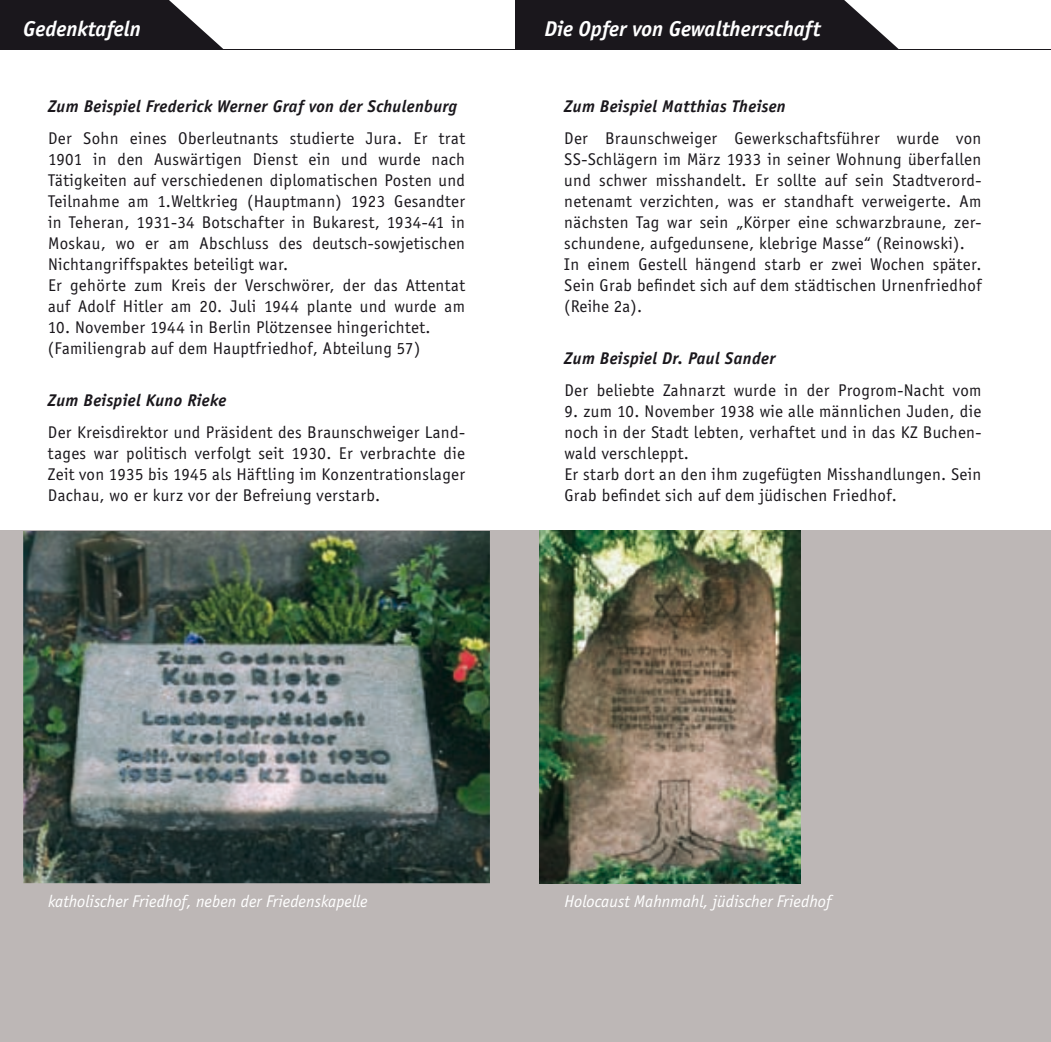
<style>
.page{position:relative;width:1051px;height:1042px;background:#fff}
.page>*{position:absolute;margin:0;border:0;box-sizing:border-box;transform-origin:0 0}
.t1{font:italic 700 22.05px "Officina San Itc T";color:#fff}
.t2{font:17.5px/21px "Officina San Itc T";letter-spacing:.02em;color:#1a171c}
.t3{font:italic 700 17.5px "Officina San Itc T";letter-spacing:.02em;color:#1a171c}
.t4{font:italic 17.5px "Officina San Itc T";color:#fff}
</style>
<div class="page">
<div style="left:0;top:531px;width:544px;height:511px;background:#bdb7b6"></div>
<div style="left:514px;top:531px;width:536px;height:511px;background:#bdb7b6"></div>
<svg style="left:0;top:0;width:224px;height:49px;background:#353337"></svg>
<svg style="left:515px;top:0;width:383px;height:49px;background:#29272b"></svg>
<img style="left:23px;top:531px;width:466px;height:352px">
<hr style="left:0;top:49px;width:1050px;height:1px;background:#1a171c">
<img style="left:539px;top:531px;width:261px;height:352px">
<p class="t1" style="left:23px;top:16px;width:119px">Gedenktafeln</p>
<p class="t3" style="left:48px;top:96px;width:411px">Zum Beispiel Frederick Werner Graf von der Schulenburg</p>
<p class="t2" style="left:48px;top:127px;width:418px">Der Sohn eines Oberleutnants studierte Jura. Er trat 1901 in den Auswärtigen Dienst ein und wurde nach Tätigkeiten auf verschiedenen diplomatischen Posten und Teilnahme am 1.Weltkrieg (Hauptmann) 1923 Gesandter in Teheran, 1931-34 Botschafter in Bukarest, 1934-41 in Moskau, wo er am Abschluss des deutsch-sowjetischen Nichtangriffspaktes beteiligt war.<br>Er gehörte zum Kreis der Verschwörer, der das Attentat auf Adolf Hitler am 20. Juli 1944 plante und wurde am</p>
<p class="t2" style="left:48px;top:316px;width:384px">10. November 1944 in Berlin Plötzensee hingerichtet. (Familiengrab auf dem Hauptfriedhof, Abteilung 57)</p>
<p class="t3" style="left:48px;top:390px;width:180px">Zum Beispiel Kuno Rieke</p>
<p class="t2" style="left:48px;top:421px;width:418px;text-align:justify">Der Kreisdirektor und Präsident des Braunschweiger Land&shy;tages war politisch verfolgt seit 1930. Er verbrachte die Zeit von 1935 bis 1945 als Häftling im Konzentrationslager Dachau, wo er kurz vor der Befreiung verstarb.</p>
<p class="t1" style="left:544px;top:16px;width:277px">Die Opfer von Gewaltherrschaft</p>
<p class="t3" style="left:564px;top:96px;width:223px">Zum Beispiel Matthias Theisen</p>
<p class="t2" style="left:564px;top:127px;width:418px">Der Braunschweiger Gewerkschaftsführer wurde von SS-Schlägern im März 1933 in seiner Wohnung überfallen und schwer misshandelt. Er sollte auf sein Stadtverord&shy;netenamt verzichten, was er standhaft verweigerte. Am nächsten Tag war sein „Körper eine schwarzbraune, zer&shy;schundene, aufgedunsene, klebrige Masse“ (Reinowski).<br>In einem Gestell hängend starb er zwei Wochen später.<br>Sein Grab befindet sich auf dem städtischen Urnenfriedhof (Reihe 2a).</p>
<p class="t3" style="left:564px;top:348px;width:212px">Zum Beispiel Dr. Paul Sander</p>
<p class="t2" style="left:564px;top:379px;width:418px">Der beliebte Zahnarzt wurde in der Progrom-Nacht vom</p>
<p class="t2" style="left:564px;top:400px;width:418px">9. zum 10. November 1938 wie alle männlichen Juden, die noch in der Stadt lebten, verhaftet und in das KZ Buchen&shy;wald verschleppt.<br>Er starb dort an den ihm zugefügten Misshandlungen. Sein Grab befindet sich auf dem jüdischen Friedhof.</p>
<p class="t4" style="left:48px;top:891px;width:321px">katholischer Friedhof, neben der Friedenskapelle</p>
<p class="t4" style="left:564px;top:891px;width:268px">Holocaust Mahnmahl, jüdischer Friedhof</p>
</div>
